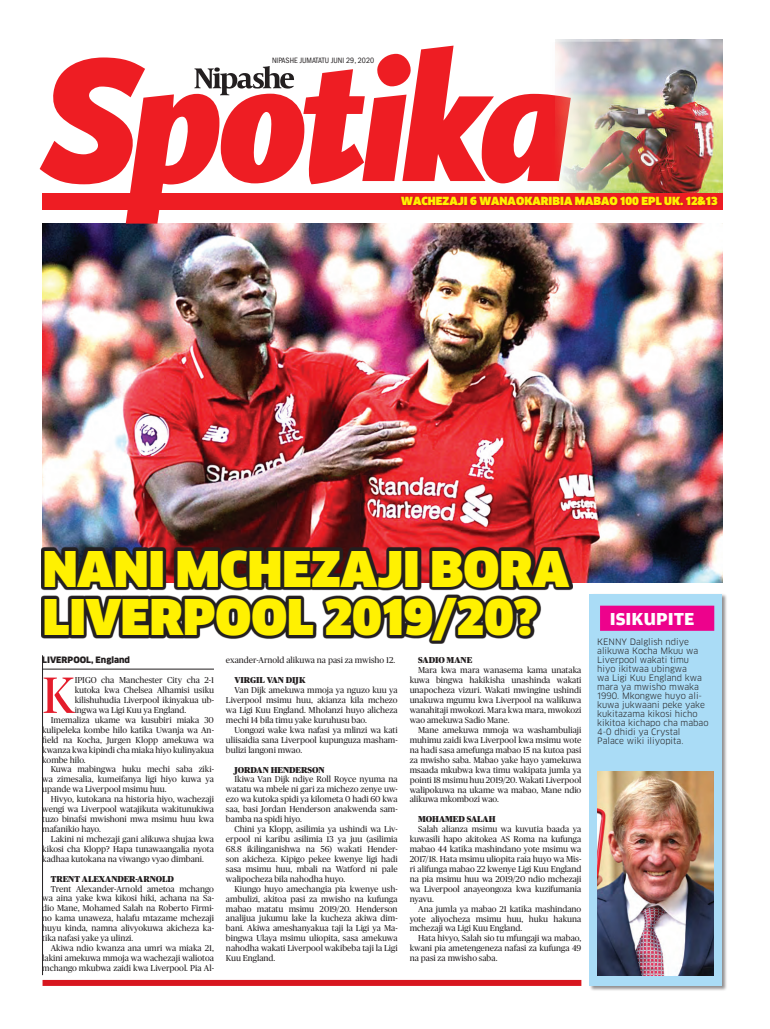
<style>
.page{position:relative;width:770px;height:1029px;background:#fff}
.page>*{position:absolute;margin:0;border:0;box-sizing:border-box;transform-origin:0 0}
.t1{font:51px "Publico";color:#e41d2c}
.t2{font:900 48px/48px "Clan LF";color:#fff101}
.t3{font:700 18.3px "Amplitude Wide";color:#fff;scale:.95 1}
.t4{font:900 11px "Clan LF";color:#fff101}
.t5{font:8.6px/9.9px "Publico";color:#231f20;text-align:justify}
.t6{font:8.6px/9px "Clan LF";color:#231f20}
.t7{font:900 8.6px "Publico";color:#231f20}
.t8{font:900 8.6px "Clan";color:#231f20}
.t9{font:condensed 8px "Franklin Gothic";color:#231f20}
</style>
<div class="page">
<img style="left:43px;top:224px;width:679px;height:359px">
<svg style="left:40px;top:46px;width:531px;height:178px"></svg>
<svg style="left:194px;top:66px;width:100px;height:29px"></svg>
<img style="left:545px;top:42px;width:178px;height:157px">
<div style="left:589px;top:594px;width:138px;height:398px;background:#231f20;opacity:.5"></div>
<div style="left:589px;top:594px;width:132px;height:392px;background:#aadcf6"></div>
<img style="left:597px;top:772px;width:116px;height:204px">
<div style="left:600px;top:606px;width:114px;height:25px;background:#ed028c"></div>
<div style="left:43px;top:980px;width:538px;height:6px;background:#d7171f"></div>
<svg style="left:41px;top:547px;width:532px;height:97px;fill:#231f20"></svg>
<hr style="left:42px;top:669px;width:172px;height:1px;background:#231f20">
<div style="left:37px;top:651px;width:11px;height:329px;background:#fff"></div>
<hr style="left:42px;top:655px;width:1px;height:320px;background:#231f20">
<img style="left:555px;top:39px;width:167px;height:154px">
<div style="left:43px;top:193px;width:679px;height:17px;background:#ee1d23"></div>
<svg style="left:400px;top:196px;width:318px;height:10px;fill:#d8171f"></svg>
<p class="t9" style="left:272px;top:56px;width:103px">NIPASHE JUMATATU JUNI 29, 2020</p>
<p class="t4" style="left:401px;top:195px;width:318px">WACHEZAJI 6 WANAOKARIBIA MABAO 100 EPL UK. 12&amp;13</p>
<h2 class="t2" style="left:43px;top:545px;width:527px">NANI MCHEZAJI BORA<br>LIVERPOOL 2019/20?</h2>
<p class="t8" style="left:42px;top:655px;width:89px">LIVERPOOL, England</p>
<h1 class="t1" style="left:42px;top:667px;width:34px">K</h1>
<p class="t5" style="left:75px;top:675px;width:141px">IPIGO cha Manchester City cha 2-1</p>
<p class="t5" style="left:226px;top:655px;width:171px">exander-Arnold alikuwa na pasi za mwisho 12.</p>
<p class="t7" style="left:234px;top:675px;width:73px">VIRGIL VAN DIJK</p>
<p class="t5" style="left:226px;top:685px;width:173px;text-indent:9px">Van Dijk amekuwa mmoja ya nguzo kuu ya Liverpool msimu huu, akianza kila mchezo wa Ligi Kuu England. Mholanzi huyo alicheza mechi 14 bila timu yake kuruhusu bao.</p>
<p class="t5" style="left:226px;top:725px;width:173px;text-indent:9px">Uongozi wake kwa nafasi ya mlinzi wa kati uliisaidia sana Liverpool kupunguza masham&shy;bulizi langoni mwao.</p>
<p class="t7" style="left:234px;top:765px;width:91px">JORDAN HENDERSON</p>
<p class="t5" style="left:226px;top:775px;width:173px;text-indent:9px">Ikiwa Van Dijk ndiye Roll Royce nyuma na watatu wa mbele ni gari za michezo zenye uw&shy;ezo wa kutoka spidi ya kilometa 0 hadi 60 kwa saa, basi Jordan Henderson anakwenda sam&shy;bamba na spidi hiyo.</p>
<p class="t5" style="left:226px;top:824px;width:173px;text-indent:9px">Chini ya Klopp, asilimia ya ushindi wa Liv&shy;erpool ni karibu asilimia 13 ya juu (asilimia 68.8 ikilinganishwa na 56) wakati Hender&shy;son akicheza. Kipigo pekee kwenye ligi hadi sasa msimu huu, mbali na Watford ni pale walipocheza bila nahodha huyo.</p>
<p class="t5" style="left:226px;top:884px;width:173px;text-indent:9px">Kiungo huyo amechangia pia kwenye ush&shy;ambulizi, akitoa pasi za mwisho na kufunga mabao matatu msimu 2019/20. Henderson analijua jukumu lake la kucheza akiwa dim&shy;bani. Akiwa ameshanyakua taji la Ligi ya Ma&shy;bingwa Ulaya msimu uliopita, sasa amekuwa nahodha wakati Liverpool wakibeba taji la Ligi Kuu England.</p>
<p class="t7" style="left:418px;top:656px;width:55px">SADIO MANE</p>
<p class="t5" style="left:409px;top:665px;width:173px;text-indent:9px">Mara kwa mara wanasema kama unataka kuwa bingwa hakikisha unashinda wakati unapocheza vizuri. Wakati mwingine ushindi unakuwa mgumu kwa Liverpool na walikuwa wanahitaji mwokozi. Mara kwa mara, mwokozi wao amekuwa Sadio Mane.</p>
<p class="t5" style="left:409px;top:725px;width:173px;text-indent:9px">Mane amekuwa mmoja wa washambuliaji muhimu zaidi kwa Liverpool kwa msimu wote na hadi sasa amefunga mabao 15 na kutoa pasi za mwisho saba. Mabao yake hayo yamekuwa msaada mkubwa kwa timu wakipata jumla ya pointi 18 msimu huu 2019/20. Wakati Liverpool walipokuwa na ukame wa mabao, Mane ndio alikuwa mkombozi wao.</p>
<p class="t7" style="left:418px;top:814px;width:79px">MOHAMED SALAH</p>
<p class="t5" style="left:409px;top:824px;width:173px;text-indent:9px">Salah alianza msimu wa kuvutia baada ya kuwasili hapo akitokea AS Roma na kufunga mabao 44 katika mashindano yote msimu wa 2017/18. Hata msimu uliopita raia huyo wa Mis&shy;ri alifunga mabao 22 kwenye Ligi Kuu England na pia msimu huu wa 2019/20 ndio mchezaji wa Liverpool anayeongoza kwa kuzifumania nyavu.</p>
<p class="t5" style="left:409px;top:904px;width:173px;text-indent:9px">Ana jumla ya mabao 21 katika mashindano yote aliyocheza msimu huu, huku hakuna mchezaji wa Ligi Kuu England.</p>
<p class="t5" style="left:409px;top:933px;width:173px;text-indent:9px">Hata hivyo, Salah sio tu mfungaji wa mabao, kwani pia ametengeneza nafasi za kufunga 49 na pasi za mwisho saba.</p>
<p class="t5" style="left:75px;top:685px;width:141px">kutoka kwa Chelsea Alhamisi usiku</p>
<p class="t5" style="left:75px;top:695px;width:141px">kilishuhudia Liverpool ikinyakua ub-</p>
<p class="t5" style="left:75px;top:705px;width:113px">ingwa wa Ligi Kuu ya England.</p>
<p class="t5" style="left:51px;top:715px;width:165px">Imemaliza ukame wa kusubiri miaka 30</p>
<p class="t5" style="left:42px;top:725px;width:173px">kulipeleka kombe hilo katika Uwanja wa An-</p>
<p class="t5" style="left:42px;top:735px;width:173px">field na Kocha, Jurgen Klopp amekuwa wa</p>
<p class="t5" style="left:42px;top:745px;width:173px">kwanza kwa kipindi cha miaka hiyo kulinyakua</p>
<p class="t5" style="left:42px;top:755px;width:45px">kombe hilo.</p>
<p class="t5" style="left:51px;top:765px;width:165px">Kuwa mabingwa huku mechi saba ziki-</p>
<p class="t5" style="left:42px;top:774px;width:173px">wa zimesalia, kumeifanya ligi hiyo kuwa ya</p>
<p class="t5" style="left:42px;top:784px;width:126px">upande wa Liverpool msimu huu.</p>
<p class="t5" style="left:51px;top:794px;width:165px">Hivyo, kutokana na historia hiyo, wachezaji</p>
<p class="t5" style="left:42px;top:804px;width:173px">wengi wa Liverpool watajikuta wakitunukiwa</p>
<p class="t5" style="left:42px;top:814px;width:173px">tuzo binafsi mwishoni mwa msimu huu kwa</p>
<p class="t5" style="left:42px;top:824px;width:60px">mafanikio hayo.</p>
<p class="t5" style="left:51px;top:834px;width:165px">Lakini ni mchezaji gani alikuwa shujaa kwa</p>
<p class="t5" style="left:42px;top:844px;width:173px">kikosi cha Klopp? Hapa tunawaangalia nyota</p>
<p class="t5" style="left:42px;top:854px;width:163px">kadhaa kutokana na viwango vyao dimbani.</p>
<p class="t7" style="left:51px;top:874px;width:125px">TRENT ALEXANDER-ARNOLD</p>
<p class="t5" style="left:42px;top:884px;width:173px;text-indent:9px">Trent Alexander-Arnold ametoa mchango wa aina yake kwa kikosi hiki, achana na Sa&shy;dio Mane, Mohamed Salah na Roberto Firmi&shy;no kama unaweza, halafu mtazame mchezaji huyu kinda, namna alivyokuwa akicheza ka&shy;tika nafasi yake ya ulinzi.</p>
<p class="t5" style="left:42px;top:943px;width:173px;text-indent:9px">Akiwa ndio kwanza ana umri wa miaka 21, lakini amekuwa mmoja wa wachezaji waliotoa mchango mkubwa zaidi kwa Liverpool. Pia Al-</p>
<h3 class="t3" style="left:609px;top:608px;width:91px">ISIKUPITE</h3>
<p class="t6" style="left:597px;top:637px;width:113px">KENNY Dalglish ndiye alikuwa Kocha Mkuu wa<br>Liverpool wakati timu hiyo ikitwaa ubingwa<br>wa Ligi Kuu England kwa mara ya mwisho mwaka<br>1990. Mkongwe huyo ali&shy;kuwa jukwaani peke yake kukitazama kikosi hicho kikitoa kichapo cha mabao<br>4-0 dhidi ya Crystal<br>Palace wiki iliyopita.</p>
</div>
